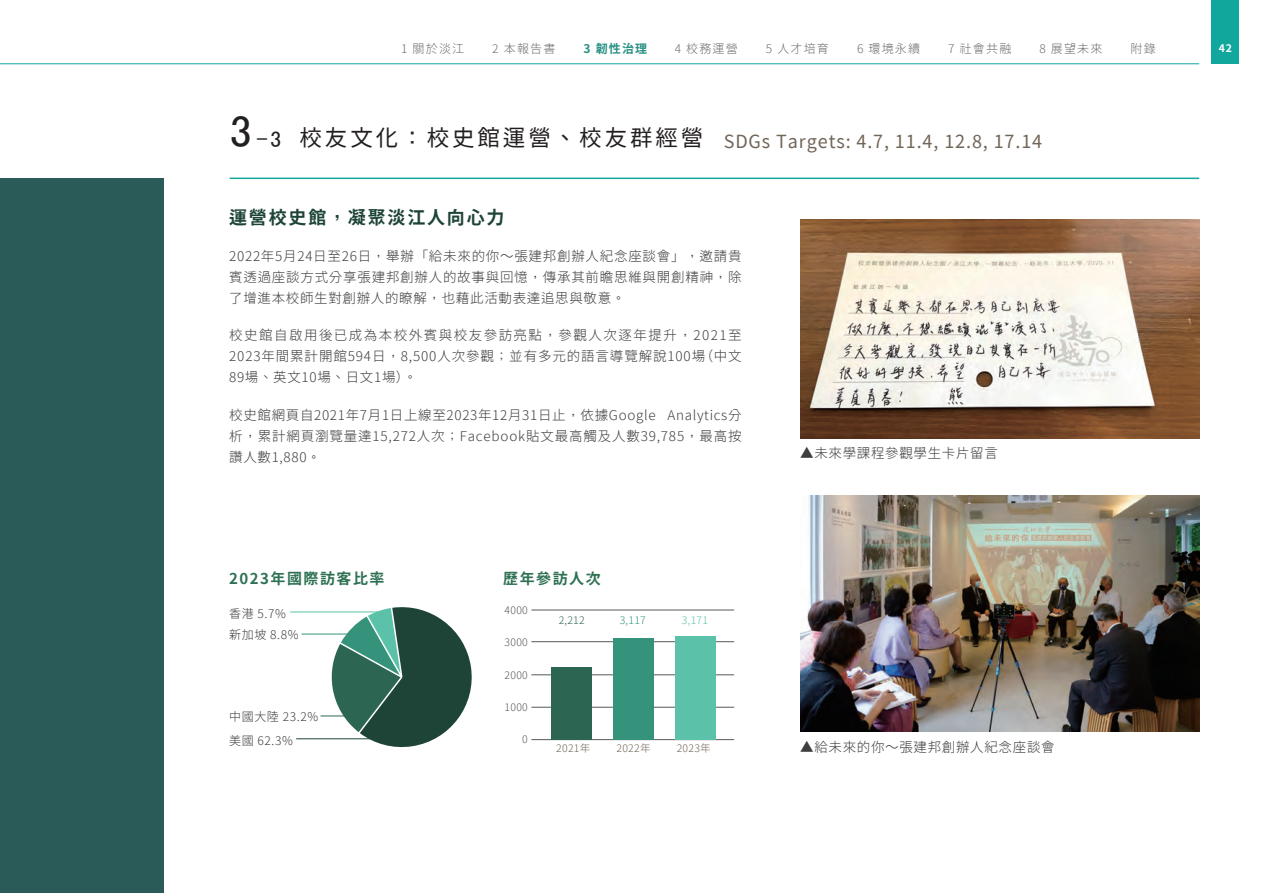
<style>
.page{position:relative;width:1263px;height:893px;background:#fff}
.page>*{position:absolute;margin:0;border:0;box-sizing:border-box;transform-origin:0 0}
.t1{font:18px "Taipei Sans TC Beta";letter-spacing:.05em;color:#716557}
.t2{font:700 18px "Taipei Sans TC Beta";letter-spacing:.1em;color:#1e4438}
.t3{font:700 15px "Taipei Sans TC Beta";letter-spacing:.1em;color:#2e7153}
.t4{font:300 13.5px/21px "Taipei Sans TC Beta";letter-spacing:.055em;color:#3e3e3f;text-align:justify}
.t5{font:300 12px "Taipei Sans TC Beta";letter-spacing:.1em;color:#6c6d70}
.t6{font:300 12px/23.7px "Taipei Sans TC Beta";letter-spacing:.05em;color:#3e3e3f}
.t7{font:700 12px "Taipei Sans TC Beta";color:#299085}
.t8{font:300 10.5px "Taipei Sans TC Beta";letter-spacing:.025em;color:#716557}
.t9{font:300 10.5px "Taipei Sans TC Beta";letter-spacing:.025em;color:#57585a}
.t10{font:300 10.5px "Taipei Sans TC Beta";color:#2d6553}
.t11{font:300 10.5px "Taipei Sans TC Beta";color:#35937c}
.t12{font:300 10.5px "Taipei Sans TC Beta";color:#5bc2a9}
.t13{font:700 10.5px "Taipei Sans TC Beta";color:#fff}
.s1{font-family:"MS P Gothic";font-size:45px;color:#231f20}
.s2{font-family:"MS P Gothic";font-size:22.5px;color:#231f20}
.s3{font-size:22.5px;color:#231f20}
</style>
<div class="page">
<hr style="left:0;top:63px;width:1199px;height:1px;background:#12a79d">
<div style="left:1212px;top:0;width:27px;height:64px;background:#12a79d"></div>
<img style="left:800px;top:220px;width:399px;height:219px">
<img style="left:800px;top:495px;width:399px;height:237px">
<hr style="left:531px;top:739px;width:203px;height:1px;background:#57585a">
<hr style="left:531px;top:610px;width:203px;height:1px;background:#57585a">
<hr style="left:531px;top:641px;width:203px;height:1px;background:#57585a">
<hr style="left:531px;top:675px;width:203px;height:1px;background:#57585a">
<hr style="left:531px;top:707px;width:203px;height:1px;background:#57585a">
<div style="left:552px;top:667px;width:40px;height:73px;background:#2d6553"></div>
<div style="left:613px;top:638px;width:40px;height:102px;background:#35937c"></div>
<div style="left:675px;top:637px;width:40px;height:103px;background:#5bc2a9"></div>
<hr style="left:290px;top:612px;width:92px;height:1px;background:#5bc2a9">
<hr style="left:296px;top:738px;width:86px;height:1px;background:#1e4438">
<hr style="left:302px;top:634px;width:47px;height:1px;background:#35937c">
<svg style="left:321px;top:607px;width:151px;height:141px"></svg>
<hr style="left:230px;top:178px;width:969px;height:1px;background:#12a79d">
<div style="left:0;top:178px;width:163px;height:715px;background:#2a5b58"></div>
<p class="t5" style="left:401px;top:42px;width:65px">1 關於淡江</p>
<p class="t5" style="left:492px;top:42px;width:65px">2 本報告書</p>
<p class="t7" style="left:583px;top:42px;width:65px">3 韌性治理</p>
<p class="t5" style="left:675px;top:42px;width:65px">4 校務運營</p>
<p class="t5" style="left:766px;top:42px;width:65px">5 人才培育</p>
<p class="t5" style="left:857px;top:42px;width:65px">6 環境永續</p>
<p class="t5" style="left:948px;top:42px;width:65px">7 社會共融</p>
<p class="t5" style="left:1039px;top:42px;width:65px">8 展望未來</p>
<p class="t5" style="left:1130px;top:42px;width:27px">附錄</p>
<p class="t13" style="left:1219px;top:42px;width:15px">42</p>
<h1 class="t1" style="left:230px;top:131px;width:814px"><span class="s1">3</span><span class="s2">-3</span> <span class="s3">校友文化：校史館運營、校友群經營</span> SDGs Targets: 4.7, 11.4, 12.8, 17.14</h1>
<h1 class="t2" style="left:229px;top:207px;width:277px">運營校史館，凝聚淡江人向心力</h1>
<p class="t4" style="left:229px;top:245px;width:514px">2022年5月24日至26日，舉辦「給未來的你～張建邦創辦人紀念座談會」，邀請貴賓透過座談方式分享張建邦創辦人的故事與回憶，傳承其前瞻思維與開創精神，除了增進本校師生對創辦人的瞭解，也藉此活動表達追思與敬意。</p>
<p class="t4" style="left:229px;top:324px;width:514px">校史館自啟用後已成為本校外賓與校友參訪亮點，參觀人次逐年提升，2021至2023年間累計開館594日，8,500人次參觀；並有多元的語言導覽解說100場（中文89場、英文10場、日文1場）。</p>
<p class="t4" style="left:229px;top:405px;width:514px">校史館網頁自2021年7月1日上線至2023年12月31日止，依據Google Analytics分析，累計網頁瀏覽量達15,272人次；Facebook貼文最高觸及人數39,785，最高按讚人數1,880。</p>
<p class="t3" style="left:229px;top:570px;width:157px">2023年國際訪客比率</p>
<p class="t3" style="left:503px;top:570px;width:99px">歷年參訪人次</p>
<p class="t6" style="left:229px;top:602px;width:58px">香港 5.7%</p>
<p class="t6" style="left:229px;top:623px;width:71px">新加坡 8.8%</p>
<p class="t6" style="left:229px;top:705px;width:91px">中國大陸 23.2%美國 62.3%</p>
<p class="t9" style="left:505px;top:604px;width:25px">4000</p>
<p class="t9" style="left:505px;top:636px;width:25px">3000</p>
<p class="t9" style="left:505px;top:669px;width:25px">2000</p>
<p class="t9" style="left:505px;top:701px;width:25px">1000</p>
<p class="t9" style="left:522px;top:733px;width:7px">0</p>
<p class="t10" style="left:559px;top:614px;width:28px">2,212</p>
<p class="t11" style="left:620px;top:614px;width:28px">3,117</p>
<p class="t12" style="left:682px;top:614px;width:28px">3,171</p>
<p class="t8" style="left:556px;top:742px;width:156px">2021年　　　2022年　　　2023年</p>
<p class="t4" style="left:800px;top:442px;width:199px">▲未來學課程參觀學生卡片留言</p>
<p class="t4" style="left:800px;top:737px;width:256px">▲給未來的你～張建邦創辦人紀念座談會</p>
</div>
